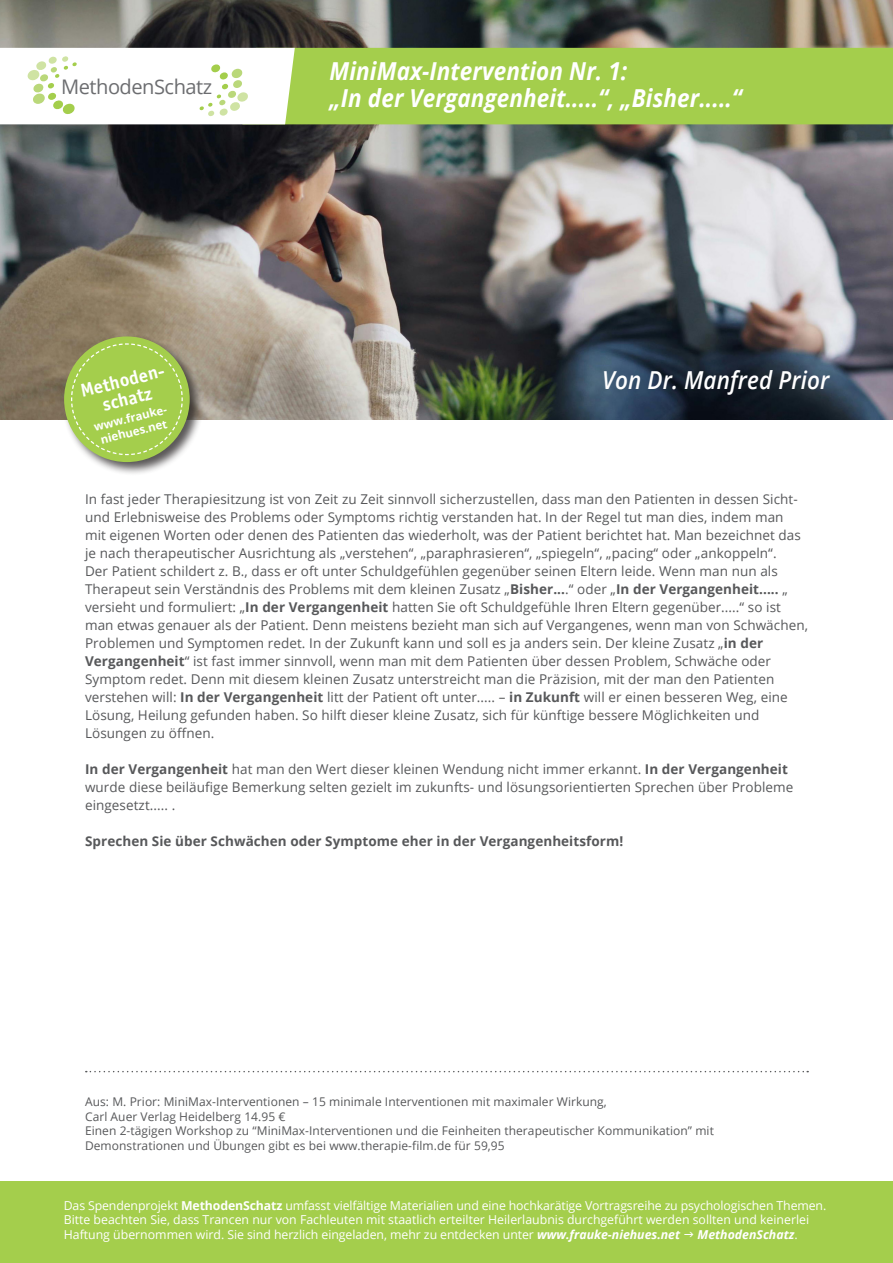
<style>
.page{position:relative;width:893px;height:1263px;background:#fff}
.page>*{position:absolute;margin:0;border:0;box-sizing:border-box;transform-origin:0 0}
.t1{font:italic 700 24.75px "Open Sans";letter-spacing:.005em;color:#fff;scale:.91 1}
.t2{font:italic 600 24.75px "Open Sans";letter-spacing:.005em;color:#fff;scale:.91 1}
.t3{font:20.1px "Open Sans";letter-spacing:-.025em;color:#6c6d70}
.t4{font:700 18.75px/18.8px "Officina Sans Std";color:#fff;text-align:center}
.t5{font:13.5px/18px "Open Sans";letter-spacing:.005em;color:#57585a}
.t6{font:700 13.5px "Open Sans";letter-spacing:.005em;color:#57585a}
.t7{font:12.3px/14.7px "Open Sans";letter-spacing:-.005em;color:#fff}
.t8{font:italic 700 12.3px "Open Sans";color:#fff}
.t9{font:12px/14.4px "Open Sans";letter-spacing:.005em;color:#57585a}
.t10{font:700 11.55px "Open Sans";color:#fff}
.s1{font-weight:700}
.s2{font-weight:700;font-style:italic}
.s3{font-weight:400;font-style:normal}
</style>
<div class="page">
<img style="left:0;top:0;width:893px;height:420px">
<div style="left:62px;top:334px;width:142px;height:142px;background:#231f20;opacity:.75"></div>
<div style="left:64px;top:336px;width:126px;height:126px;background:#a4ce4c;border-radius:50%"></div>
<svg style="left:70px;top:343px;width:113px;height:113px"></svg>
<div style="left:295px;top:48px;width:598px;height:76px;background:#a4ce4c"></div>
<svg style="left:0;top:48px;width:295px;height:76px"></svg>
<div style="left:0;top:1181px;width:893px;height:82px;background:#a4ce4c"></div>
<svg style="left:86px;top:1071px;width:722px;height:1px"></svg>
<p class="t3" style="left:61px;top:73px;width:153px">MethodenSchatz</p>
<p class="t4" style="left:79px;top:382px;width:90px;rotate:-14deg">Methoden&shy;schatz</p>
<p class="t10" style="left:92px;top:419px;width:78px;rotate:-14deg">www.frauke-</p>
<p class="t10" style="left:99px;top:432px;width:70px;rotate:-14deg">niehues.net</p>
<p class="t1" style="left:330px;top:53px;width:329px">MiniMax-Intervention Nr. 1:</p>
<p class="t1" style="left:330px;top:80px;width:454px">„In der Vergangenheit.....“, „Bisher.....“</p>
<p class="t2" style="left:602px;top:363px;width:251px">Von Dr. Manfred Prior</p>
<p class="t5" style="left:85px;top:490px;width:724px">In fast jeder Therapiesitzung ist von Zeit zu Zeit sinnvoll sicherzustellen, dass man den Patienten in dessen Sicht&shy;und Erlebnisweise des Problems oder Symptoms richtig verstanden hat. In der Regel tut man dies, indem man<br>mit eigenen Worten oder denen des Patienten das wiederholt, was der Patient berichtet hat. Man bezeichnet das je nach therapeutischer Ausrichtung als „verstehen“, „paraphrasieren“, „spiegeln“, „pacing“ oder „ankoppeln“.<br>Der Patient schildert z. B., dass er oft unter Schuldgefühlen gegenüber seinen Eltern leide. Wenn man nun als Therapeut sein Verständnis des Problems mit dem kleinen Zusatz „<span class="s1">Bisher...</span>.“ oder „<span class="s1">In der Vergangenheit.....</span> „ versieht und formuliert: „<span class="s1">In der Vergangenheit</span> hatten Sie oft Schuldgefühle Ihren Eltern gegenüber.....“ so ist man etwas genauer als der Patient. Denn meistens bezieht man sich auf Vergangenes, wenn man von Schwächen, Problemen und Symptomen redet. In der Zukunft kann und soll es ja anders sein. Der kleine Zusatz „<span class="s1">in der Vergangenheit</span>“ ist fast immer sinnvoll, wenn man mit dem Patienten über dessen Problem, Schwäche oder Symptom redet. Denn mit diesem kleinen Zusatz unterstreicht man die Präzision, mit der man den Patienten verstehen will: <span class="s1">In der Vergangenheit</span> litt der Patient oft unter..... – <span class="s1">in Zukunft</span> will er einen besseren Weg, eine Lösung, Heilung gefunden haben. So hilft dieser kleine Zusatz, sich für künftige bessere Möglichkeiten und Lösungen zu öffnen.</p>
<p class="t5" style="left:85px;top:760px;width:710px"><span class="s1">In der Vergangenheit</span> hat man den Wert dieser kleinen Wendung nicht immer erkannt. <span class="s1">In der Vergangenheit </span>wurde diese beiläufige Bemerkung selten gezielt im zukunfts- und lösungsorientierten Sprechen über Probleme eingesetzt..... .</p>
<p class="t6" style="left:85px;top:832px;width:540px">Sprechen Sie über Schwächen oder Symptome eher in der Vergangenheitsform!</p>
<p class="t9" style="left:85px;top:1094px;width:523px">Aus: M. Prior: MiniMax-Interventionen – 15 minimale Interventionen mit maximaler Wirkung,<br>Carl Auer Verlag Heidelberg 14.95 €</p>
<p class="t9" style="left:85px;top:1123px;width:630px">Einen 2-tägigen Workshop zu “MiniMax-Interventionen und die Feinheiten therapeutischer Kommunikation” mit<br>Demonstrationen und Übungen gibt es bei www.therapie-film.de für 59,95</p>
<p class="t7" style="left:64px;top:1197px;width:764px">Das Spendenprojekt <span class="s1">MethodenSchatz</span> umfasst vielfältige Materialien und eine hochkarätige Vortragsreihe zu psychologischen Themen.<br>Bitte beachten Sie, dass Trancen nur von Fachleuten mit staatlich erteilter Heilerlaubnis durchgeführt werden sollten und keinerlei<br>Haftung übernommen wird. Sie sind herzlich eingeladen, mehr zu entdecken unter <span class="s2">www.frauke-niehues.net</span></p>
<p class="t8" style="left:698px;top:1226px;width:102px">MethodenSchatz<span class="s3">.</span></p>
</div>
